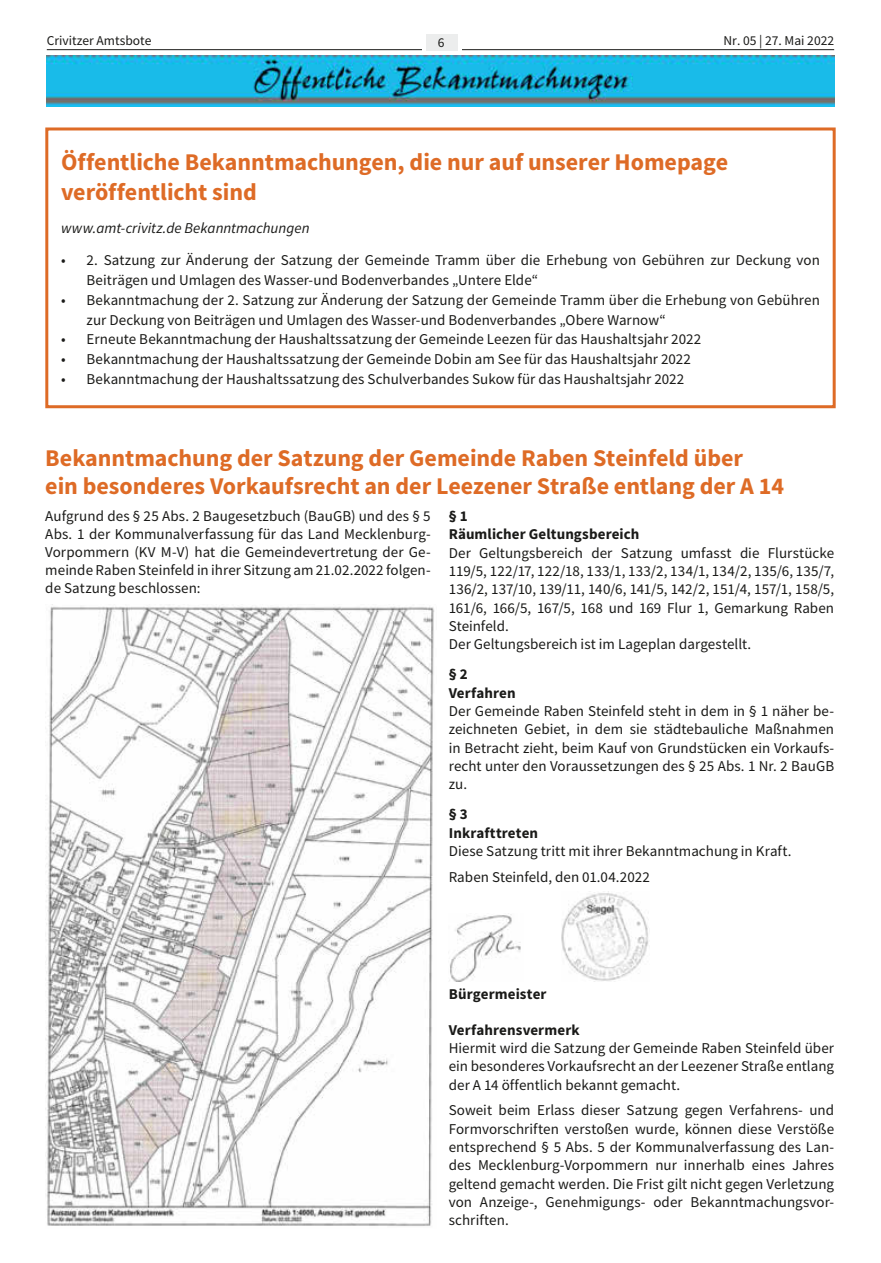
<style>
.page{position:relative;width:881px;height:1263px;background:#fff}
.page>*{position:absolute;margin:0;border:0;box-sizing:border-box;transform-origin:0 0}
.t1{font:700 24px/30.6px "Source Sans Pro";color:#de6b26}
.t2{font:15px/18.3px "Source Sans Pro";color:#1a1a18}
.t3{font:700 15px/18.3px "Source Sans Pro";letter-spacing:.005em;color:#1a1a18}
.t4{font:italic 15px "Source Sans Pro";color:#1a1a18}
.t5{font:13.5px "Source Sans Pro";color:#1a1a18}
</style>
<div class="page">
<hr style="left:47px;top:49px;width:786px;height:1px;background:#1a1a18">
<div style="left:422px;top:26px;width:39px;height:29px;background:#fff"></div>
<div style="left:425px;top:34px;width:32px;height:16px;background:#eceded"></div>
<img style="left:47px;top:55px;width:786px;height:51px">
<div style="left:45px;top:127px;width:790px;height:281px;border:3px solid #de6b26"></div>
<img style="left:449px;top:914px;width:72px;height:67px">
<img style="left:561px;top:892px;width:88px;height:89px">
<img style="left:45px;top:604px;width:389px;height:622px">
<p class="t5" style="left:47px;top:32px;width:106px">Crivitzer Amtsbote</p>
<p class="t5" style="left:438px;top:34px;width:8px">6</p>
<p class="t5" style="left:723px;top:32px;width:112px">Nr. 05 | 27. Mai 2022</p>
<h1 class="t1" style="left:61px;top:146px;width:668px">Öffentliche Bekanntmachungen, die nur auf unserer Homepage veröffentlicht sind</h1>
<p class="t4" style="left:61px;top:218px;width:250px">www.amt-crivitz.de Bekanntmachungen</p>
<p class="t2" style="left:87px;top:250px;width:734px;line-height:19.8px;text-indent:-26px">• 2. Satzung zur Änderung der Satzung der Gemeinde Tramm über die Erhebung von Gebühren zur Deckung von<br>Beiträgen und Umlagen des Wasser-und Bodenverbandes „Untere Elde“</p>
<p class="t2" style="left:87px;top:290px;width:734px;line-height:19.8px;text-indent:-26px">• Bekanntmachung der 2. Satzung zur Änderung der Satzung der Gemeinde Tramm über die Erhebung von Gebühren zur Deckung von Beiträgen und Umlagen des Wasser-und Bodenverbandes „Obere Warnow“</p>
<p class="t2" style="left:61px;top:330px;width:641px">• Erneute Bekanntmachung der Haushaltssatzung der Gemeinde Leezen für das Haushaltsjahr 2022</p>
<p class="t2" style="left:61px;top:350px;width:631px">• Bekanntmachung der Haushaltssatzung der Gemeinde Dobin am See für das Haushaltsjahr 2022</p>
<p class="t2" style="left:61px;top:370px;width:624px">• Bekanntmachung der Haushaltssatzung des Schulverbandes Sukow für das Haushaltsjahr 2022</p>
<h1 class="t1" style="left:45px;top:443px;width:740px;line-height:28.8px">Bekanntmachung der Satzung der Gemeinde Raben Steinfeld über<br>ein besonderes Vorkaufsrecht an der Leezener Straße entlang der A 14</h1>
<p class="t2" style="left:45px;top:507px;width:387px;text-align:justify">Aufgrund des § 25 Abs. 2 Baugesetzbuch (BauGB) und des § 5<br>Abs. 1 der Kommunalverfassung für das Land Mecklenburg-Vorpommern (KV M-V) hat die Gemeindevertretung der Ge&shy;meinde Raben Steinfeld in ihrer Sitzung am 21.02.2022 folgen&shy;de Satzung beschlossen:</p>
<p class="t3" style="left:448px;top:507px;width:192px">§ 1<br>Räumlicher Geltungsbereich</p>
<p class="t2" style="left:448px;top:544px;width:387px">Der Geltungsbereich der Satzung umfasst die Flurstücke 119/5, 122/17, 122/18, 133/1, 133/2, 134/1, 134/2, 135/6, 135/7, 136/2, 137/10, 139/11, 140/6, 141/5, 142/2, 151/4, 157/1, 158/5, 161/6, 166/5, 167/5, 168 und 169 Flur 1, Gemarkung Raben Steinfeld.<br>Der Geltungsbereich ist im Lageplan dargestellt.</p>
<p class="t3" style="left:448px;top:665px;width:68px">§ 2<br>Verfahren</p>
<p class="t2" style="left:448px;top:702px;width:387px;text-align:justify">Der Gemeinde Raben Steinfeld steht in dem in § 1 näher be&shy;zeichneten Gebiet, in dem sie städtebauliche Maßnahmen in Betracht zieht, beim Kauf von Grundstücken ein Vorkaufs&shy;recht unter den Voraussetzungen des § 25 Abs. 1 Nr. 2 BauGB zu.</p>
<p class="t3" style="left:448px;top:805px;width:91px">§ 3<br>Inkrafttreten</p>
<p class="t2" style="left:448px;top:838px;width:344px;line-height:25.8px">Diese Satzung tritt mit ihrer Bekanntmachung in Kraft.<br>Raben Steinfeld, den 01.04.2022</p>
<p class="t3" style="left:448px;top:985px;width:99px">Bürgermeister</p>
<p class="t3" style="left:448px;top:1020px;width:132px">Verfahrensvermerk</p>
<p class="t2" style="left:448px;top:1039px;width:387px;text-align:justify">Hiermit wird die Satzung der Gemeinde Raben Steinfeld über ein besonderes Vorkaufsrecht an der Leezener Straße entlang der A 14 öffentlich bekannt gemacht.</p>
<p class="t2" style="left:448px;top:1101px;width:387px;text-align:justify">Soweit beim Erlass dieser Satzung gegen Verfahrens- und Formvorschriften verstoßen wurde, können diese Verstöße entsprechend § 5 Abs. 5 der Kommunalverfassung des Lan&shy;des Mecklenburg-Vorpommern nur innerhalb eines Jahres geltend gemacht werden. Die Frist gilt nicht gegen Verletzung von Anzeige-, Genehmigungs- oder Bekanntmachungsvor&shy;schriften.</p>
</div>
